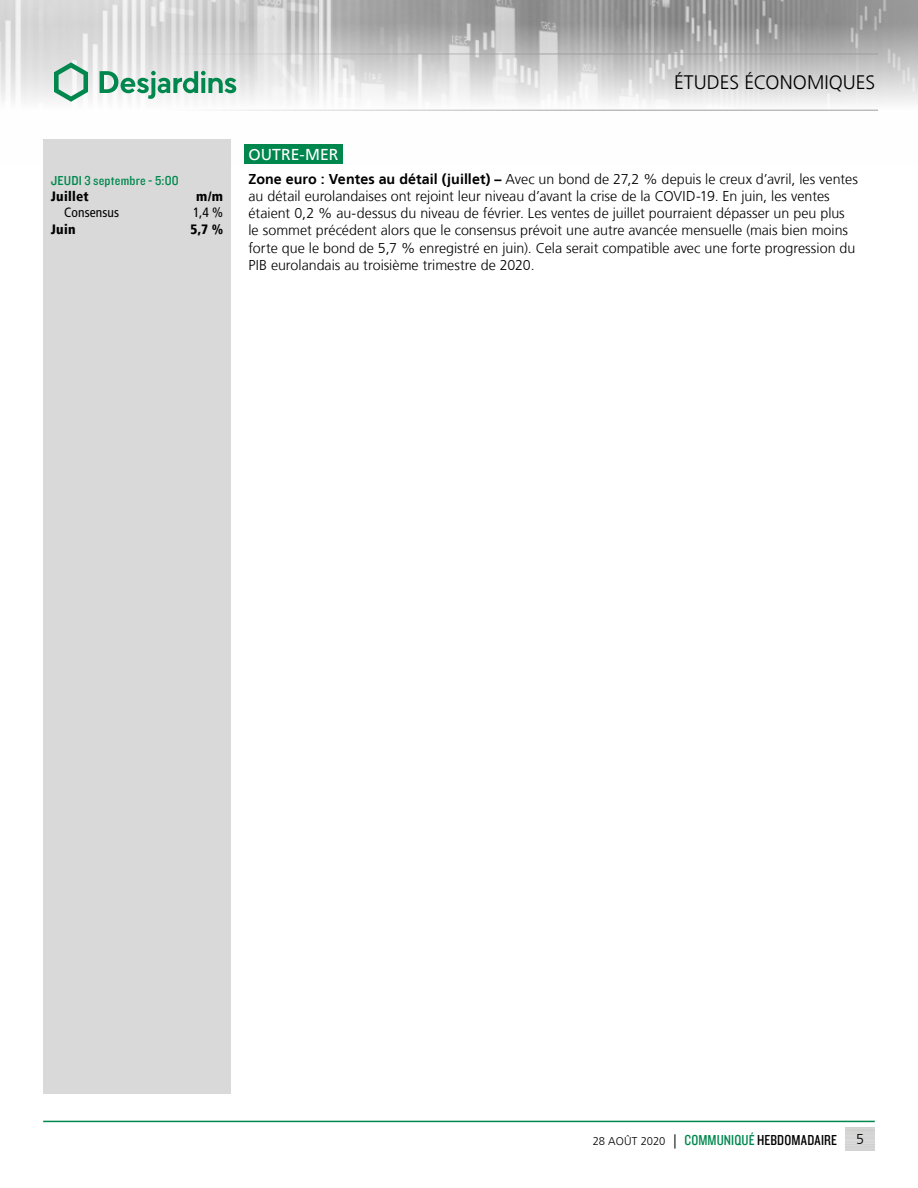
<style>
.page{position:relative;width:918px;height:1188px;background:#fff}
.page>*{position:absolute;margin:0;border:0;box-sizing:border-box;transform-origin:0 0}
.t1{font:300 19.5px "Frutiger LT";color:#000}
.t2{font:15.75px "Frutiger LT";color:#fff}
.t3{font:15px "Knockout 29 Junior Ltweight";letter-spacing:.005em;color:#000}
.t4{font:300 14.25px/17.1px "Frutiger LT";color:#000}
.t5{font:13.5px "Knockout 30 Junior Welterwt";letter-spacing:.015em;color:#00874e}
.t6{font:900 condensed 13.5px "Frutiger LT";letter-spacing:.02em;color:#000}
.t7{font:condensed 13.5px "Frutiger LT";letter-spacing:.01em;color:#000}
.s1{font-weight:700}
.s2{font-family:"Frutiger LT";font-weight:300;font-size:11.25px}
.s3{font-family:"Frutiger LT";font-weight:300;font-size:14.25px}
.s4{color:#00874e}
</style>
<div class="page">
<img style="left:0;top:0;width:918px;height:164px">
<hr style="left:0;top:54px;width:878px;height:1px;background:#9d9d9c">
<hr style="left:0;top:110px;width:878px;height:1px;background:#9d9d9c">
<svg style="left:54px;top:62px;width:34px;height:40px"></svg>
<svg style="left:100px;top:71px;width:136px;height:28px"></svg>
<hr style="left:43px;top:1121px;width:832px;height:1px;background:#00874e">
<div style="left:244px;top:144px;width:98px;height:20px;background:#00874e"></div>
<div style="left:43px;top:139px;width:188px;height:955px;background:#d9d9d9"></div>
<p class="t5" style="left:51px;top:171px;width:130px">JEUDI 3 septembre - 5:00</p>
<p class="t6" style="left:51px;top:188px;width:40px">Juillet</p>
<p class="t6" style="left:196px;top:188px;width:28px">m/m</p>
<p class="t7" style="left:64px;top:205px;width:57px">Consensus</p>
<p class="t7" style="left:193px;top:205px;width:32px">1,4 %</p>
<p class="t6" style="left:51px;top:221px;width:26px">Juin</p>
<p class="t6" style="left:190px;top:221px;width:34px">5,7 %</p>
<h1 class="t1" style="left:674px;top:72px;width:203px">ÉTUDES ÉCONOMIQUES</h1>
<p class="t2" style="left:248px;top:146px;width:91px">OUTRE-MER</p>
<p class="t4" style="left:248px;top:171px;width:611px"><span class="s1">Zone euro : Ventes au détail (juillet) –</span> Avec un bond de 27,2 % depuis le creux d’avril, les ventes au détail eurolandaises ont rejoint leur niveau d’avant la crise de la COVID‑19. En juin, les ventes étaient 0,2 % au-dessus du niveau de février. Les ventes de juillet pourraient dépasser un peu plus le sommet précédent alors que le consensus prévoit une autre avancée mensuelle (mais bien moins forte que le bond de 5,7 % enregistré en juin). Cela serait compatible avec une forte progression du PIB eurolandais au troisième trimestre de 2020.</p>
<p class="t3" style="left:593px;top:1130px;width:246px"><span class="s2">28 AOÛT 2020</span> <span class="s3">|</span> <span class="s4">COMMUNIQUÉ</span> HEBDOMADAIRE</p>
<p class="t4" style="left:856px;top:1131px;width:9px">5</p>
</div>
